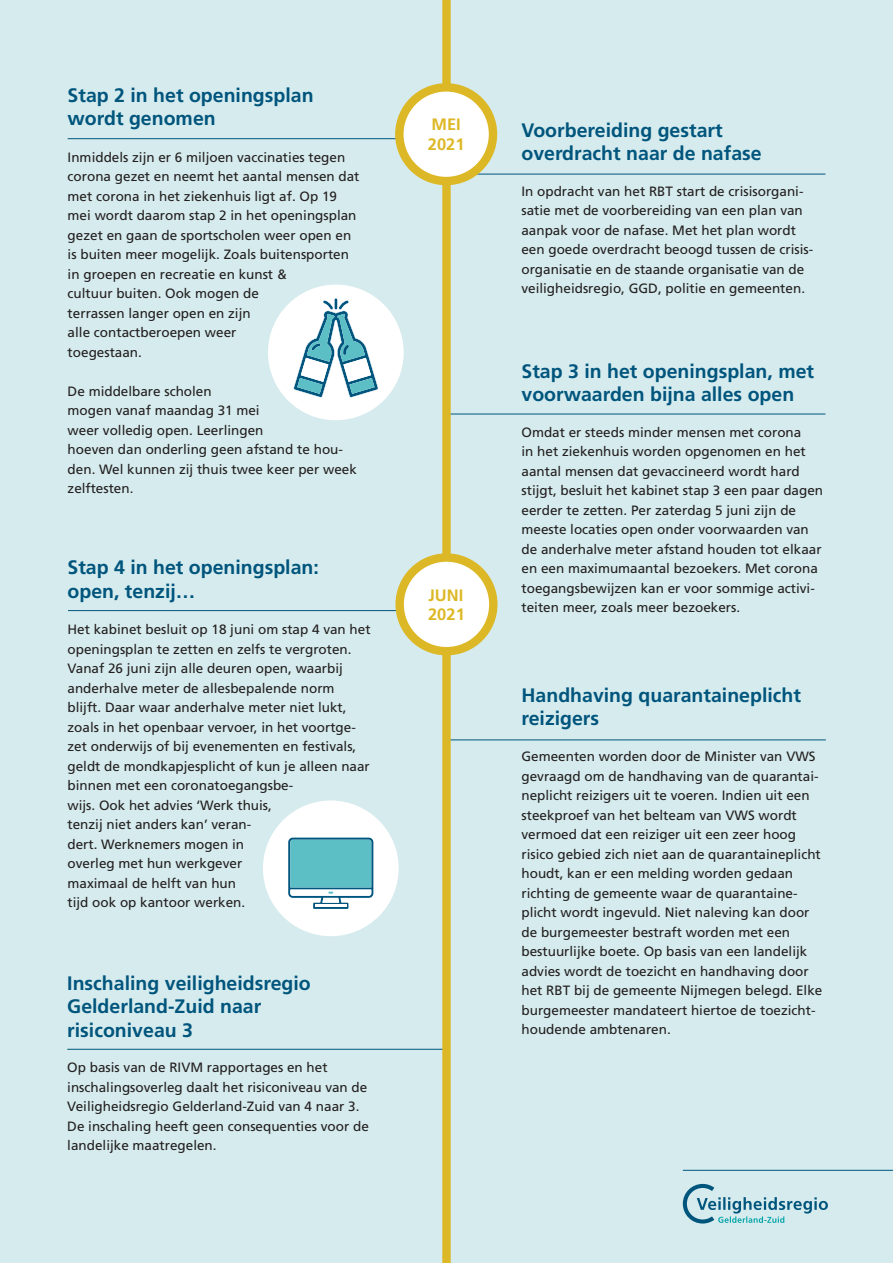
<style>
.page{position:relative;width:893px;height:1263px;background:#d6ebed}
.page>*{position:absolute;margin:0;border:0;box-sizing:border-box;transform-origin:0 0}
.t1{font:700 19.5px/23.4px "Frutiger LT Pro";color:#00557d}
.t2{font:700 16.5px/19.8px "Frutiger LT Pro";color:#ddb826}
.t3{font:13.5px/19.5px "Frutiger LT Pro";color:#231f20}
</style>
<div class="page">
<hr style="left:67px;top:1049px;width:379px;height:1px;background:#00557d">
<hr style="left:446px;top:414px;width:379px;height:1px;background:#00557d">
<div style="left:442px;top:0;width:9px;height:1263px;background:#ddb826"></div>
<svg style="left:682px;top:1183px;width:146px;height:41px"></svg>
<hr style="left:683px;top:1170px;width:210px;height:1px;background:#00557d">
<hr style="left:68px;top:610px;width:383px;height:1px;background:#00557d">
<hr style="left:451px;top:739px;width:375px;height:1px;background:#00557d">
<hr style="left:450px;top:174px;width:375px;height:1px;background:#00557d">
<hr style="left:68px;top:138px;width:382px;height:1px;background:#00557d">
<div style="left:268px;top:285px;width:136px;height:135px;background:#fff;border-radius:50%"></div>
<svg style="left:293px;top:298px;width:85px;height:100px"></svg>
<div style="left:399px;top:87px;width:94px;height:94px;background:#fff;border-radius:50%"></div>
<div style="left:395px;top:83px;width:102px;height:102px;border:8px solid #ddb826;border-radius:50%"></div>
<div style="left:400px;top:557px;width:93px;height:94px;background:#fff;border-radius:50%"></div>
<div style="left:395px;top:553px;width:102px;height:102px;border:8px solid #ddb826;border-radius:50%"></div>
<div style="left:263px;top:800px;width:136px;height:136px;background:#fff;border-radius:50%"></div>
<svg style="left:288px;top:838px;width:85px;height:71px"></svg>
<h1 class="t1" style="left:68px;top:85px;width:247px">Stap 2 in het openingsplan wordt genomen</h1>
<p class="t2" style="left:428px;top:116px;width:38px">MEI<br>2021</p>
<h1 class="t1" style="left:521px;top:120px;width:203px">Voorbereiding gestart</h1>
<p class="t3" style="left:68px;top:148px;width:279px">Inmiddels zijn er 6 miljoen vaccinaties tegen</p>
<h1 class="t1" style="left:521px;top:144px;width:242px">overdracht naar de nafase</h1>
<p class="t3" style="left:68px;top:168px;width:293px">corona gezet en neemt het aantal mensen dat met corona in het ziekenhuis ligt af. Op 19 mei wordt daarom stap 2 in het openingsplan gezet en gaan de sportscholen weer open en is buiten meer mogelijk. Zoals buitensporten in groepen en recreatie en kunst &amp;<br>cultuur buiten. Ook mogen de<br>terrassen langer open en zijn<br>alle contactberoepen weer<br>toegestaan.</p>
<p class="t3" style="left:68px;top:382px;width:291px">De middelbare scholen<br>mogen vanaf maandag 31 mei<br>weer volledig open. Leerlingen<br>hoeven dan onderling geen afstand te hou&shy;den. Wel kunnen zij thuis twee keer per week zelftesten.</p>
<p class="t3" style="left:521px;top:183px;width:293px">In opdracht van het RBT start de crisisorgani&shy;satie met de voorbereiding van een plan van aanpak voor de nafase. Met het plan wordt een goede overdracht beoogd tussen de crisis&shy;organisatie en de staande organisatie van de veiligheidsregio, GGD, politie en gemeenten.</p>
<h1 class="t1" style="left:521px;top:361px;width:294px">Stap 3 in het openingsplan, met voorwaarden bijna alles open</h1>
<p class="t3" style="left:521px;top:424px;width:303px">Omdat er steeds minder mensen met corona<br>in het ziekenhuis worden opgenomen en het aantal mensen dat gevaccineerd wordt hard stijgt, besluit het kabinet stap 3 een paar dagen eerder te zetten. Per zaterdag 5 juni zijn de meeste locaties open onder voorwaarden van de anderhalve meter afstand houden tot elkaar en een maximumaantal bezoekers. Met corona toegangsbewijzen kan er voor sommige activi&shy;teiten meer, zoals meer bezoekers.</p>
<h1 class="t1" style="left:68px;top:558px;width:253px">Stap 4 in het openingsplan: open, tenzij…</h1>
<p class="t2" style="left:428px;top:587px;width:38px">JUNI<br>2021</p>
<p class="t3" style="left:68px;top:621px;width:305px">Het kabinet besluit op 18 juni om stap 4 van het openingsplan te zetten en zelfs te vergroten.<br>Vanaf 26 juni zijn alle deuren open, waarbij anderhalve meter de allesbepalende norm blijft. Daar waar anderhalve meter niet lukt, zoals in het openbaar vervoer, in het voortge&shy;zet onderwijs of bij evenementen en festivals, geldt de mondkapjesplicht of kun je alleen naar binnen met een coronatoegangsbe-<br>wijs. Ook het advies ‘Werk thuis,<br>tenzij niet anders kan’ veran-<br>dert. Werknemers mogen in<br>overleg met hun werkgever<br>maximaal de helft van hun<br>tijd ook op kantoor werken.</p>
<h1 class="t1" style="left:67px;top:973px;width:245px">Inschaling veiligheidsregio<br>Gelderland-Zuid naar risiconiveau 3</h1>
<p class="t3" style="left:67px;top:1059px;width:303px">Op basis van de RIVM rapportages en het inschalingsoverleg daalt het risiconiveau van de Veiligheidsregio Gelderland-Zuid van 4 naar 3.<br>De inschaling heeft geen consequenties voor de landelijke maatregelen.</p>
<h1 class="t1" style="left:521px;top:685px;width:281px">Handhaving quarantaineplicht reizigers</h1>
<p class="t3" style="left:521px;top:748px;width:302px">Gemeenten worden door de Minister van VWS gevraagd om de handhaving van de quarantai&shy;neplicht reizigers uit te voeren. Indien uit een steekproef van het belteam van VWS wordt vermoed dat een reiziger uit een zeer hoog risico gebied zich niet aan de quarantaineplicht houdt, kan er een melding worden gedaan richting de gemeente waar de quarantaine&shy;plicht wordt ingevuld. Niet naleving kan door de burgemeester bestraft worden met een bestuurlijke boete. Op basis van een landelijk advies wordt de toezicht en handhaving door het RBT bij de gemeente Nijmegen belegd. Elke burgemeester mandateert hiertoe de toezicht&shy;houdende ambtenaren.</p>
</div>
